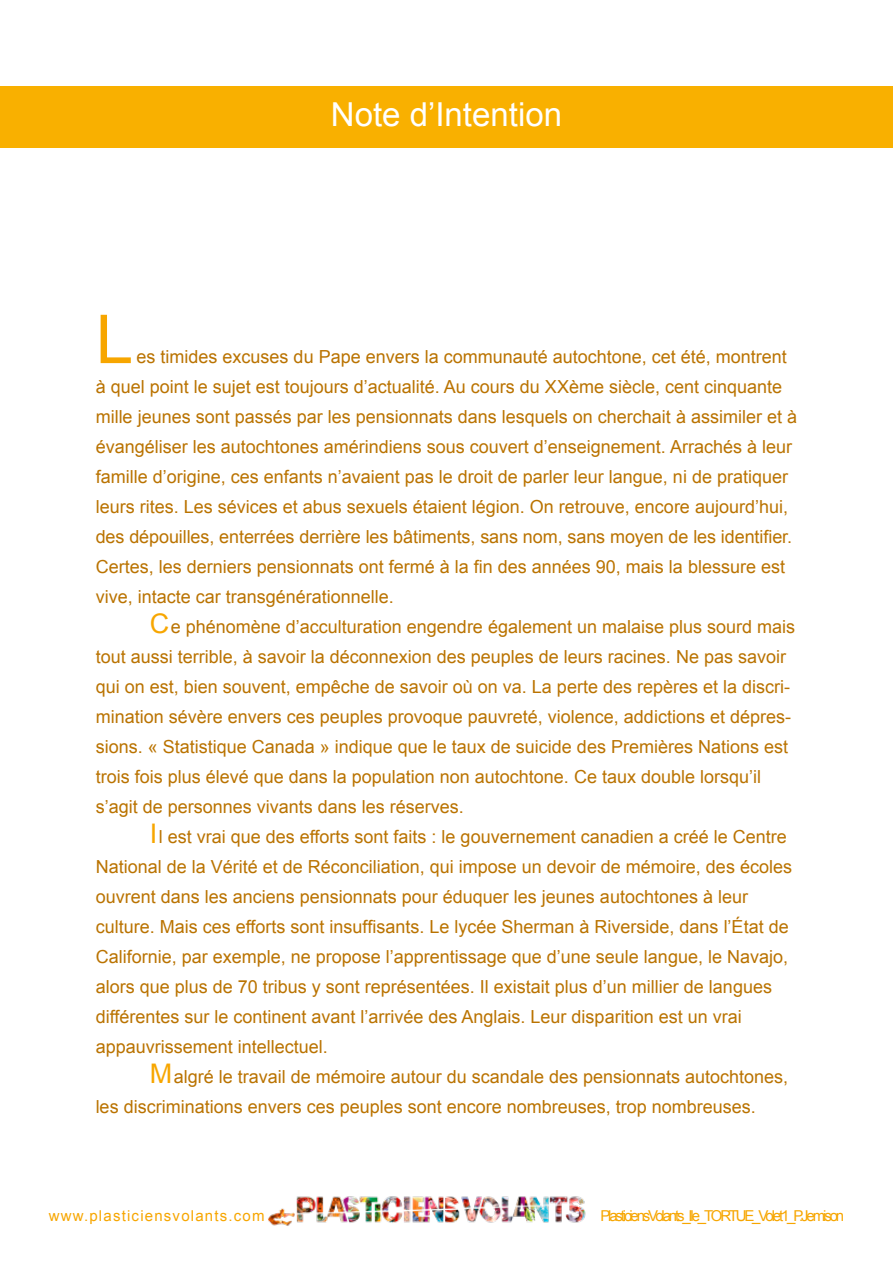
<style>
.page{position:relative;width:893px;height:1263px;background:#fff}
.page>*{position:absolute;margin:0;border:0;box-sizing:border-box;transform-origin:0 0}
.t1{font:67.5px "Arial";color:#f7a600}
.t2{font:33px "Arial";color:#fff}
.t3{font:18px/30px "Arial";color:#ba7300}
.t4{font:15px "Arial";letter-spacing:-.145em;color:#f7a600}
.t5{font:15px "Arial";letter-spacing:.08em;color:#f7a600}
.s1{font-size:27px;color:#f7a600}
</style>
<div class="page">
<div style="left:0;top:86px;width:893px;height:62px;background:#f9b000"></div>
<img style="left:268px;top:1196px;width:318px;height:30px">
<h2 class="t2" style="left:331px;top:93px;width:233px">Note d’Intention</h2>
<h1 class="t1" style="left:96px;top:295px;width:39px">L</h1>
<p class="t3" style="left:96px;top:342px;width:703px;text-indent:41px">es timides excuses du Pape envers la communauté autochtone, cet été, montrent à quel point le sujet est toujours d’actualité. Au cours du XXème siècle, cent cinquante mille jeunes sont passés par les pensionnats dans lesquels on cherchait à assimiler et à évangéliser les autochtones amérindiens sous couvert d’enseignement. Arrachés à leur famille d’origine, ces enfants n’avaient pas le droit de parler leur langue, ni de pratiquer leurs rites. Les sévices et abus sexuels étaient légion. On retrouve, encore aujourd’hui, des dépouilles, enterrées derrière les bâtiments, sans nom, sans moyen de les identifier.<br>Certes, les derniers pensionnats ont fermé à la fin des années 90, mais la blessure est vive, intacte car transgénérationnelle.</p>
<p class="t3" style="left:96px;top:612px;width:701px;text-indent:54px"><span class="s1">C</span>e phénomène d’acculturation engendre également un malaise plus sourd mais tout aussi terrible, à savoir la déconnexion des peuples de leurs racines. Ne pas savoir qui on est, bien souvent, empêche de savoir où on va. La perte des repères et la discri&shy;mination sévère envers ces peuples provoque pauvreté, violence, addictions et dépres&shy;sions. « Statistique Canada » indique que le taux de suicide des Premières Nations est trois fois plus élevé que dans la population non autochtone. Ce taux double lorsqu’il s’agit de personnes vivants dans les réserves.</p>
<p class="t3" style="left:96px;top:822px;width:698px;text-indent:54px"><span class="s1">I</span>l est vrai que des efforts sont faits : le gouvernement canadien a créé le Centre National de la Vérité et de Réconciliation, qui impose un devoir de mémoire, des écoles ouvrent dans les anciens pensionnats pour éduquer les jeunes autochtones à leur culture. Mais ces efforts sont insuffisants. Le lycée Sherman à Riverside, dans l’État de Californie, par exemple, ne propose l’apprentissage que d’une seule langue, le Navajo, alors que plus de 70 tribus y sont représentées. Il existait plus d’un millier de langues différentes sur le continent avant l’arrivée des Anglais. Leur disparition est un vrai appauvrissement intellectuel.</p>
<p class="t3" style="left:96px;top:1062px;width:694px;text-indent:54px"><span class="s1">M</span>algré le travail de mémoire autour du scandale des pensionnats autochtones, les discriminations envers ces peuples sont encore nombreuses, trop nombreuses.</p>
<p class="t5" style="left:49px;top:1206px;width:217px">www.plasticiensvolants.com</p>
<p class="t4" style="left:600px;top:1205px;width:245px">PlasticiensVolants_Ile_TORTUE_Volet1_P.Jemison</p>
</div>
